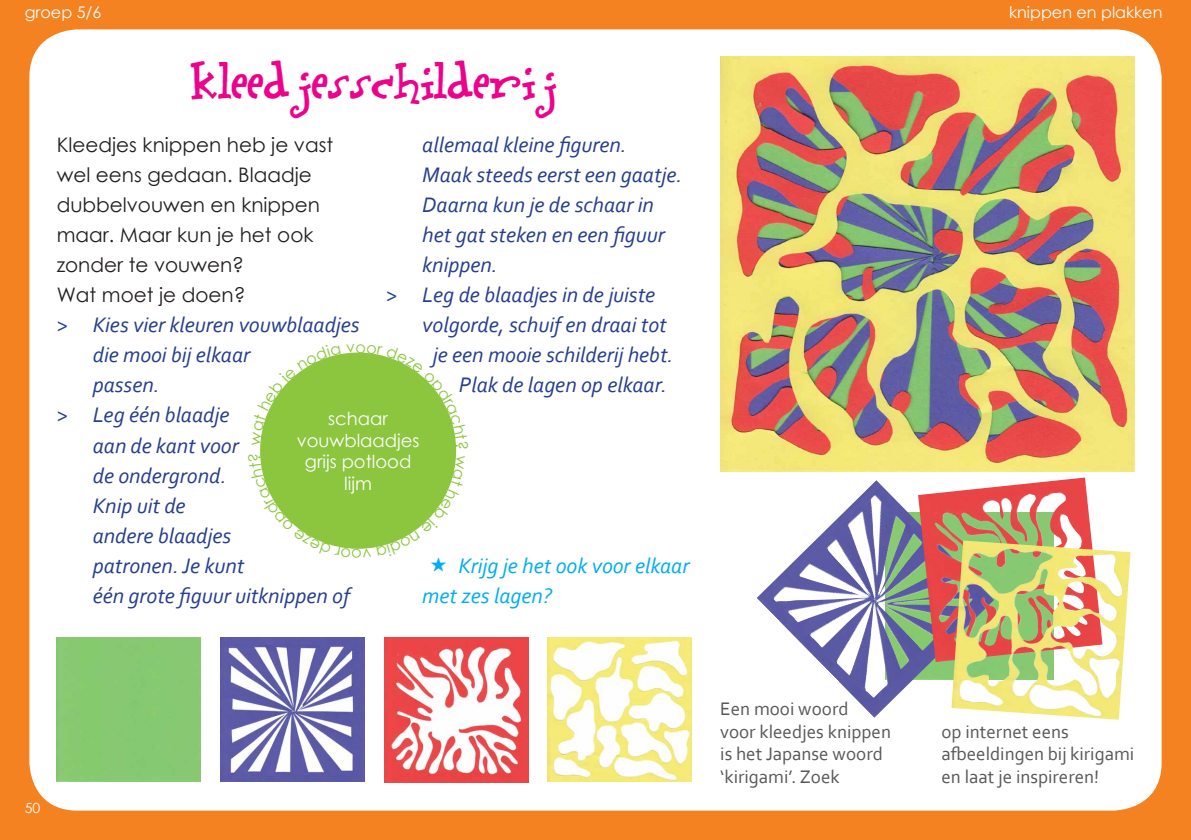
<style>
.page{position:relative;width:1191px;height:840px;background:#fff}
.page>*{position:absolute;margin:0;border:0;box-sizing:border-box;transform-origin:0 0}
.Opdrachttitel_roze{font:48px "Scrubadoo";color:#ed028c}
.Opdrachttekst{font:italic 22px/30px "Corbel";color:#253f8e}
.Opdrachttekst_2{font:italic 22px/30px "Corbel";color:#00aeef}
.Inleidingtekst{font:20px/30px "Century Gothic";color:#231f20}
.Voorbeeldtxt{font:19px/22.8px "Corbel";color:#57585a}
.Benodigdheden{font:18px "Century Gothic";color:#fff}
.t1{font:16px "Century Gothic";color:#fff}
.t2{font:14px "Century Gothic";color:#fff}
</style>
<div class="page">
<div style="left:0;top:0;width:1191px;height:839px;background:#f58220"></div>
<div style="left:29px;top:29px;width:1132px;height:781px;background:#fff;border-radius:48px"></div>
<img style="left:547px;top:637px;width:145px;height:144px">
<img style="left:384px;top:637px;width:144px;height:144px">
<img style="left:720px;top:57px;width:414px;height:414px">
<img style="left:220px;top:637px;width:144px;height:144px">
<img style="left:757px;top:480px;width:194px;height:237px">
<img style="left:918px;top:477px;width:174px;height:184px">
<img style="left:951px;top:540px;width:179px;height:179px">
<svg style="left:260px;top:352px;width:197px;height:197px"></svg>
<p class="t1" style="left:25px;top:1px;width:78px">groep 5/6</p>
<p class="Opdrachttitel_roze" style="left:191px;top:53px;width:368px">kleedjesschilderij</p>
<p class="Opdrachttekst" style="left:422px;top:129px;width:261px">allemaal kleine figuren.<br>Maak steeds eerst een gaatje.<br>Daarna kun je de schaar in het gat steken en een figuur knippen.</p>
<p class="Opdrachttekst" style="left:386px;top:279px;width:270px">&gt; Leg de blaadjes in de juiste</p>
<p class="Opdrachttekst" style="left:422px;top:309px;width:246px">volgorde, schuif en draai tot</p>
<p class="Opdrachttekst" style="left:433px;top:339px;width:242px">je een mooie schilderij hebt.</p>
<p class="Opdrachttekst" style="left:459px;top:369px;width:209px">Plak de lagen op elkaar.</p>
<p class="Inleidingtekst" style="left:57px;top:129px;width:278px">Kleedjes knippen heb je vast wel eens gedaan. Blaadje dubbelvouwen en knippen maar. Maar kun je het ook zonder te vouwen?<br>Wat moet je doen?</p>
<p class="Opdrachttekst" style="left:93px;top:309px;width:268px;text-indent:-36px">&gt; Kies vier kleuren vouwblaadjes die mooi bij elkaar<br>passen.</p>
<p class="Opdrachttekst" style="left:93px;top:399px;width:259px;text-indent:-36px">&gt; Leg één blaadje<br>aan de kant voor<br>de ondergrond.<br>Knip uit de<br>andere blaadjes<br>patronen. Je kunt<br>één grote figuur uitknippen of</p>
<p class="Benodigdheden" style="left:328px;top:405px;width:61px">schaar</p>
<p class="Benodigdheden" style="left:297px;top:427px;width:124px">vouwblaadjes</p>
<p class="Benodigdheden" style="left:305px;top:449px;width:108px">grijs potlood</p>
<p class="Benodigdheden" style="left:344px;top:470px;width:29px">lijm</p>
<p class="Opdrachttekst_2" style="left:422px;top:549px;width:269px;text-indent:36px">Krijg je het ook voor elkaar met zes lagen?</p>
<p class="t2" style="left:25px;top:797px;width:17px">50</p>
<p class="Voorbeeldtxt" style="left:720px;top:696px;width:172px">Een mooi woord<br>voor kleedjes knippen is het Japanse woord ‘kirigami’. Zoek</p>
<p class="t1" style="left:1009px;top:1px;width:155px">knippen en plakken</p>
<p class="Voorbeeldtxt" style="left:941px;top:719px;width:194px">op internet eens afbeeldingen bij kirigami en laat je inspireren!</p>
</div>
